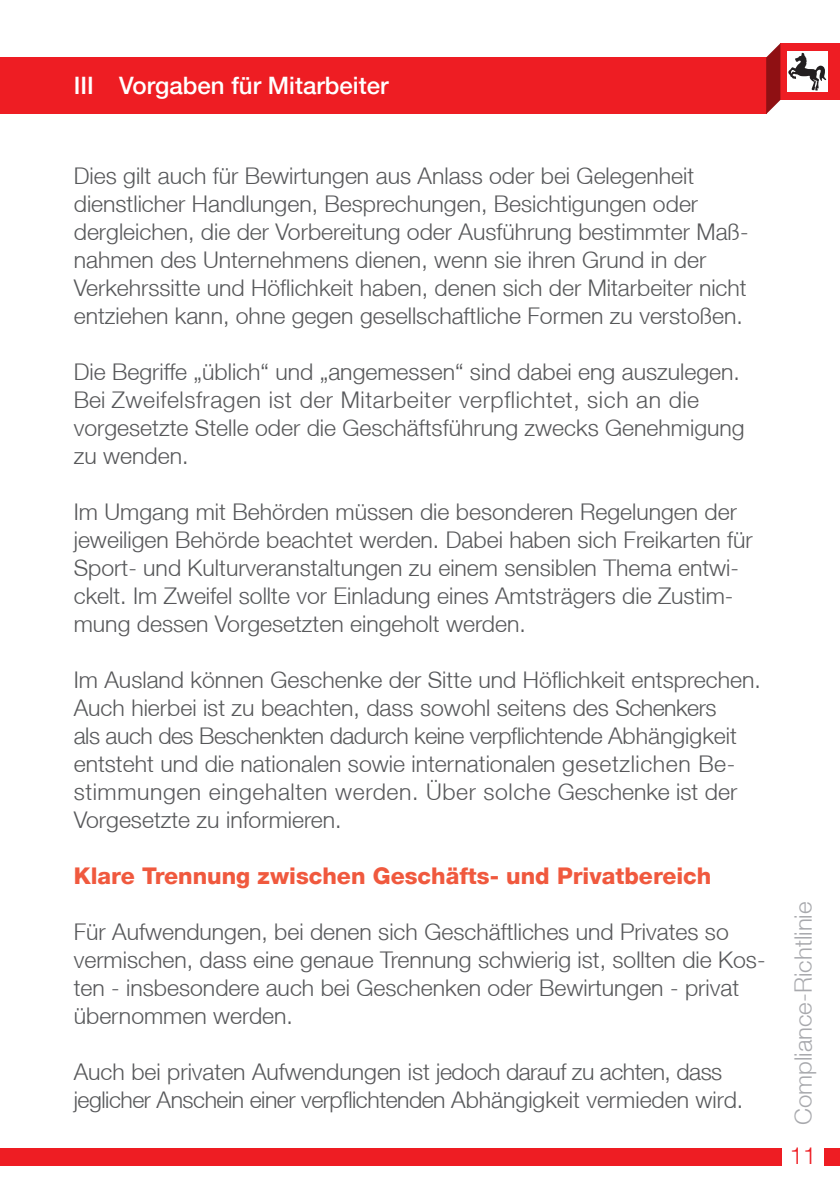
<style>
.page{position:relative;width:840px;height:1191px;background:#fff}
.page>*{position:absolute;margin:0;border:0;box-sizing:border-box;transform-origin:0 0}
.Kapitelbezeichnunge{font:500 24px "Helvetica Neue LT";color:#fff}
.t1{font:300 24px "Helvetica Neue LT";color:#a8a9ad}
.t2{font:300 24px "Helvetica Neue LT";color:#ee1d23}
.Fließtext{font:300 23px/28px "Helvetica Neue LT";color:#57585a}
.Fließtext-2{font:300 23px/28px "Helvetica Neue LT";letter-spacing:-.02em;color:#57585a}
.Unterüberschrift{font:800 23px "Helvetica Neue LT";color:#f0593e}
</style>
<div class="page">
<div style="left:780px;top:43px;width:59px;height:57px;background:#ee1d23"></div>
<div style="left:0;top:57px;width:765px;height:57px;background:#ee1d23"></div>
<svg style="left:765px;top:43px;width:15px;height:71px"></svg>
<div style="left:0;top:1148px;width:839px;height:17px;background:#ee1d23"></div>
<svg style="left:787px;top:52px;width:39px;height:40px"></svg>
<svg style="left:787px;top:53px;width:38px;height:38px"></svg>
<div style="left:782px;top:1135px;width:41px;height:41px;background:#fff"></div>
<p class="Kapitelbezeichnunge" style="left:74px;top:72px;width:316px">III Vorgaben für Mitarbeiter</p>
<p class="Fließtext" style="left:74px;top:161px;width:675px">Dies gilt auch für Bewirtungen aus Anlass oder bei Gelegenheit dienstlicher Handlungen, Besprechungen, Besichtigungen oder dergleichen, die der Vorbereitung oder Ausführung bestimmter Maß&shy;nahmen des Unternehmens dienen, wenn sie ihren Grund in der Verkehrssitte und Höflichkeit haben, denen sich der Mitarbeiter nicht entziehen kann, ohne gegen gesellschaftliche Formen zu verstoßen.</p>
<p class="Fließtext" style="left:74px;top:357px;width:672px">Die Begriffe „üblich“ und „angemessen“ sind dabei eng auszulegen.<br>Bei Zweifelsfragen ist der Mitarbeiter verpflichtet, sich an die vorgesetzte Stelle oder die Geschäftsführung zwecks Genehmigung zu wenden.</p>
<p class="Fließtext" style="left:74px;top:497px;width:680px">Im Umgang mit Behörden müssen die besonderen Regelungen der jeweiligen Behörde beachtet werden. Dabei haben sich Freikarten für Sport- und Kulturveranstaltungen zu einem sensiblen Thema entwi&shy;ckelt. Im Zweifel sollte vor Einladung eines Amtsträgers die Zustim&shy;mung dessen Vorgesetzten eingeholt werden.</p>
<p class="Fließtext" style="left:74px;top:665px;width:688px">Im Ausland können Geschenke der Sitte und Höflichkeit entsprechen.<br>Auch hierbei ist zu beachten, dass sowohl seitens des Schenkers<br>als auch des Beschenkten dadurch keine verpflichtende Abhängigkeit entsteht und die nationalen sowie internationalen gesetzlichen Be&shy;stimmungen eingehalten werden. Über solche Geschenke ist der Vorgesetzte zu informieren.</p>
<p class="Unterüberschrift" style="left:74px;top:862px;width:638px">Klare Trennung zwischen Geschäfts- und Privatbereich</p>
<p class="Fließtext" style="left:74px;top:917px;width:693px">Für Aufwendungen, bei denen sich Geschäftliches und Privates so vermischen, dass eine genaue Trennung schwierig ist, sollten die Kos&shy;ten - insbesondere auch bei Geschenken oder Bewirtungen - privat übernommen werden.</p>
<p class="Fließtext-2" style="left:74px;top:1057px;width:670px">Auch bei privaten Aufwendungen ist jedoch darauf zu achten, dass jeglicher Anschein einer verpflichtenden Abhängigkeit vermieden wird.</p>
<p class="t1" style="left:788px;top:1125px;width:225px;rotate:-90deg">Compliance-Richtlinie</p>
<p class="t2" style="left:789px;top:1141px;width:28px">11</p>
</div>
